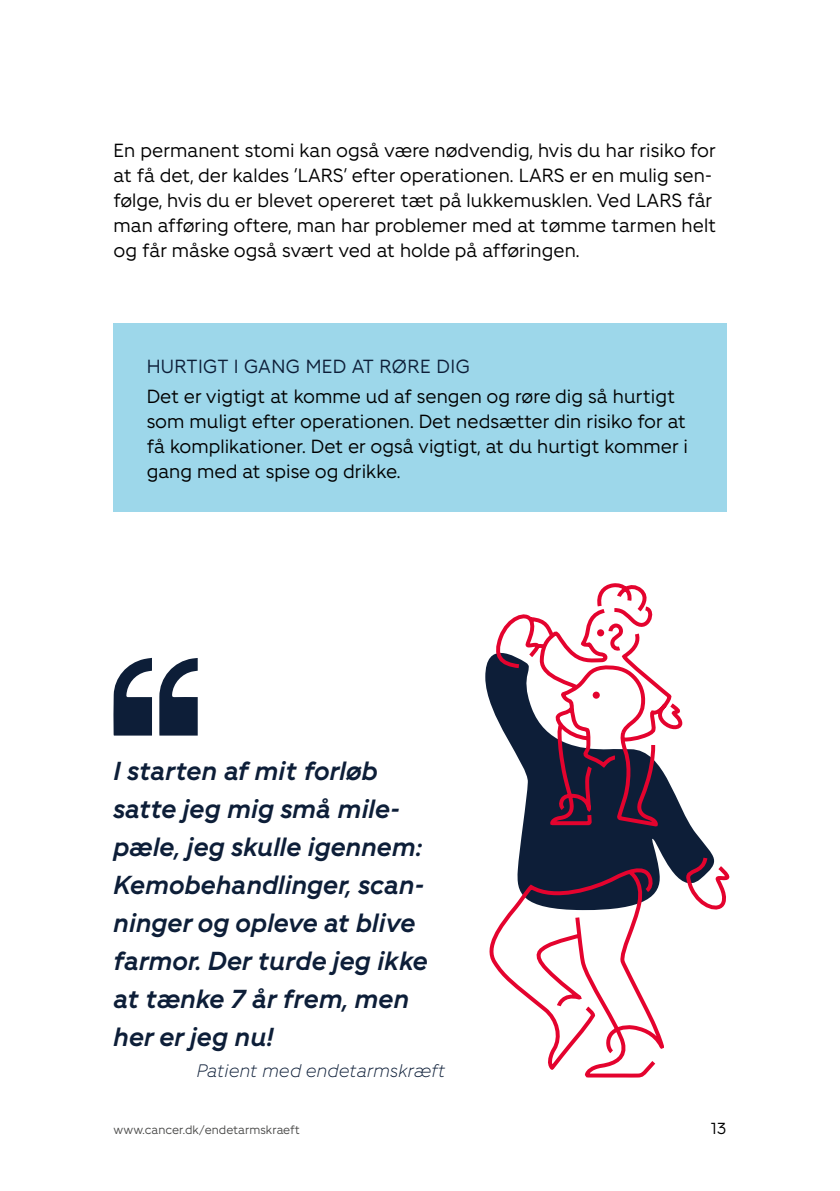
<style>
.page{position:relative;width:840px;height:1191px;background:#fff}
.page>*{position:absolute;margin:0;border:0;box-sizing:border-box;transform-origin:0 0}
.t1{font:italic 700 26px/38px "Fighter";color:#0d1e38}
.t2{font:19px/25px "Fighter";color:#000}
.t3{font:19px "Fighter";letter-spacing:.02em;color:#0d1e38}
.t4{font:italic 300 18px "Fighter";color:#0d1e38}
.t5{font:16px "Fighter";color:#000}
.t6{font:12px "Fighter";color:#4a4a49}
</style>
<div class="page">
<svg style="left:485px;top:612px;width:243px;height:466px"></svg>
<div style="left:592px;top:691px;width:7px;height:7px;background:#e4032e;border-radius:50%"></div>
<svg style="left:596px;top:583px;width:59px;height:68px"></svg>
<svg style="left:113px;top:658px;width:39px;height:77px"></svg>
<svg style="left:159px;top:658px;width:38px;height:77px"></svg>
<div style="left:113px;top:323px;width:613px;height:189px;background:#9dd7ea"></div>
<p class="t2" style="left:113px;top:137px;width:604px">En permanent stomi kan også være nødvendig, hvis du har risiko for at få det, der kaldes ’LARS’ efter operationen. LARS er en mulig sen&shy;følge, hvis du er blevet opereret tæt på lukkemusklen. Ved LARS får man afføring oftere, man har problemer med at tømme tarmen helt og får måske også svært ved at holde på afføringen.</p>
<p class="t3" style="left:147px;top:353px;width:324px">HURTIGT I GANG MED AT RØRE DIG</p>
<p class="t2" style="left:147px;top:383px;width:542px">Det er vigtigt at komme ud af sengen og røre dig så hurtigt som muligt efter operationen. Det nedsætter din risiko for at få komplikationer. Det er også vigtigt, at du hurtigt kommer i gang med at spise og drikke.</p>
<h1 class="t1" style="left:113px;top:750px;width:316px">I starten af mit forløb satte jeg mig små mile&shy;pæle, jeg skulle igennem:<br>Kemobehandlinger, scan&shy;ninger og opleve at blive farmor. Der turde jeg ikke at tænke 7 år frem, men her er jeg nu!</h1>
<p class="t4" style="left:197px;top:1058px;width:250px">Patient med endetarmskræft</p>
<p class="t6" style="left:113px;top:1121px;width:188px">www.cancer.dk/endetarmskraeft</p>
<p class="t5" style="left:710px;top:1117px;width:18px">13</p>
</div>
